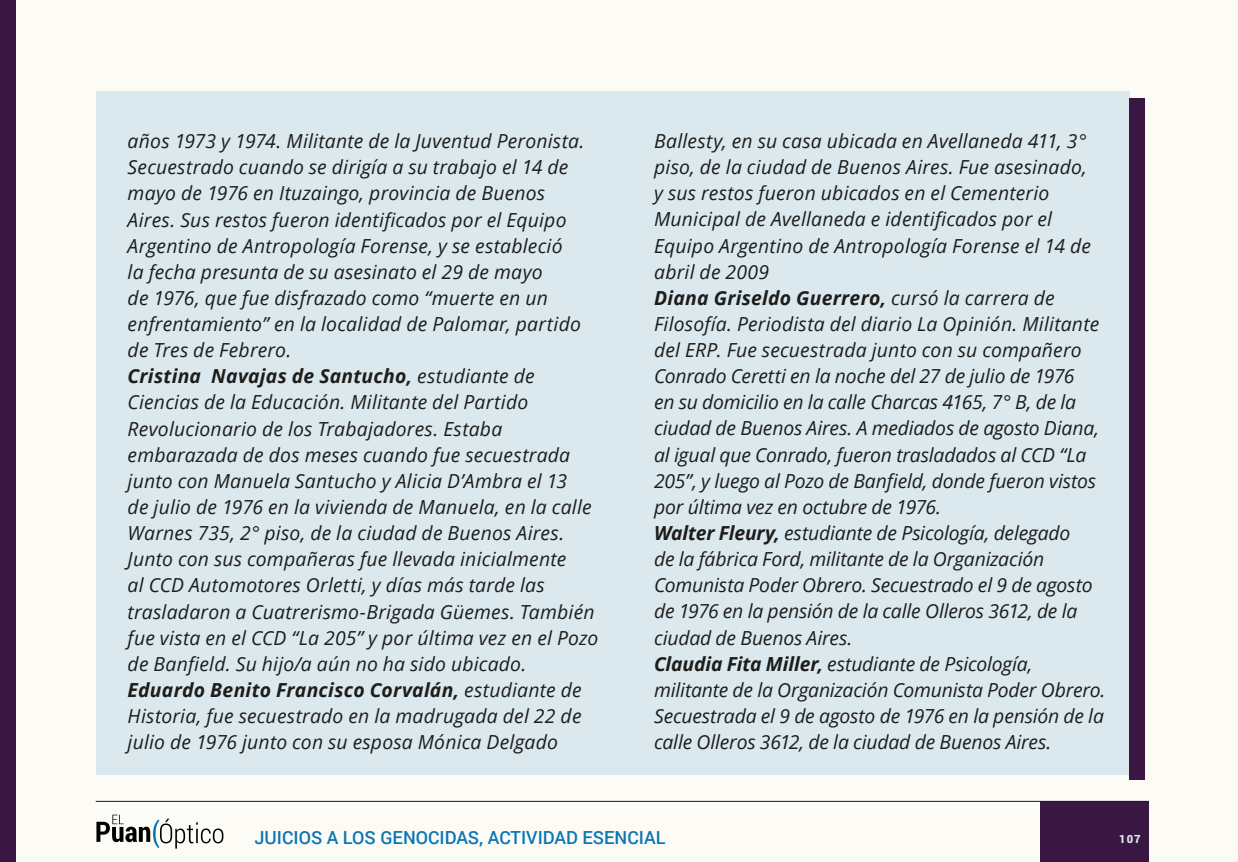
<style>
.page{position:relative;width:1238px;height:862px;background:#fff}
.page>*{position:absolute;margin:0;border:0;box-sizing:border-box;transform-origin:0 0}
.t1{font:italic 19.35px/26.1px "Open Sans";letter-spacing:.01em;color:#1d1d1b}
.t2{font:500 18px "Roboto";color:#0a75b4}
.t3{font:900 11.25px "Roboto";color:#dbe9ee}
.s1{font-weight:700}
</style>
<div class="page">
<div style="left:0;top:0;width:1237px;height:861px;background:#fcfbf6"></div>
<div style="left:0;top:0;width:16px;height:861px;background:#3a1642"></div>
<div style="left:1039px;top:800px;width:109px;height:61px;background:#3a1642"></div>
<hr style="left:96px;top:800px;width:1052px;height:1px;background:#002732">
<svg style="left:96px;top:814px;width:127px;height:34px"></svg>
<div style="left:96px;top:92px;width:1033px;height:682px;background:#dbe9ee"></div>
<div style="left:1129px;top:98px;width:16px;height:681px;background:#3a1642"></div>
<p class="t1" style="left:128px;top:127px;width:472px">años 1973 y 1974. Militante de la Juventud Peronista.<br>Secuestrado cuando se dirigía a su trabajo el 14 de mayo de 1976 en Ituzaingo, provincia de Buenos<br>Aires. Sus restos fueron identificados por el Equipo Argentino de Antropología Forense, y se estableció<br>la fecha presunta de su asesinato el 29 de mayo<br>de 1976, que fue disfrazado como “muerte en un enfrentamiento” en la localidad de Palomar, partido de Tres de Febrero.<br><span class="s1">Cristina Navajas de Santucho,</span> estudiante de Ciencias de la Educación. Militante del Partido Revolucionario de los Trabajadores. Estaba embarazada de dos meses cuando fue secuestrada junto con Manuela Santucho y Alicia D’Ambra el 13<br>de julio de 1976 en la vivienda de Manuela, en la calle Warnes 735, 2° piso, de la ciudad de Buenos Aires.<br>Junto con sus compañeras fue llevada inicialmente<br>al CCD Automotores Orletti, y días más tarde las trasladaron a Cuatrerismo-Brigada Güemes. También fue vista en el CCD “La 205” y por última vez en el Pozo de Banfield. Su hijo/a aún no ha sido ubicado.<br><span class="s1">Eduardo Benito Francisco Corvalán,</span> estudiante de Historia, fue secuestrado en la madrugada del 22 de julio de 1976 junto con su esposa Mónica Delgado</p>
<p class="t1" style="left:654px;top:127px;width:453px">Ballesty, en su casa ubicada en Avellaneda 411, 3° piso, de la ciudad de Buenos Aires. Fue asesinado,<br>y sus restos fueron ubicados en el Cementerio Municipal de Avellaneda e identificados por el Equipo Argentino de Antropología Forense el 14 de abril de 2009<br><span class="s1">Diana Griseldo Guerrero,</span> cursó la carrera de Filosofía. Periodista del diario La Opinión. Militante del ERP. Fue secuestrada junto con su compañero Conrado Ceretti en la noche del 27 de julio de 1976<br>en su domicilio en la calle Charcas 4165, 7° B, de la ciudad de Buenos Aires. A mediados de agosto Diana, al igual que Conrado, fueron trasladados al CCD “La 205”, y luego al Pozo de Banfield, donde fueron vistos por última vez en octubre de 1976.<br><span class="s1">Walter Fleury,</span> estudiante de Psicología, delegado<br>de la fábrica Ford, militante de la Organización Comunista Poder Obrero. Secuestrado el 9 de agosto de 1976 en la pensión de la calle Olleros 3612, de la ciudad de Buenos Aires.<br><span class="s1">Claudia Fita Miller,</span> estudiante de Psicología, militante de la Organización Comunista Poder Obrero.<br>Secuestrada el 9 de agosto de 1976 en la pensión de la calle Olleros 3612, de la ciudad de Buenos Aires.</p>
<p class="t2" style="left:254px;top:824px;width:412px">JUICIOS A LOS GENOCIDAS, ACTIVIDAD ESENCIAL</p>
<p class="t3" style="left:1118px;top:830px;width:23px">107</p>
</div>
